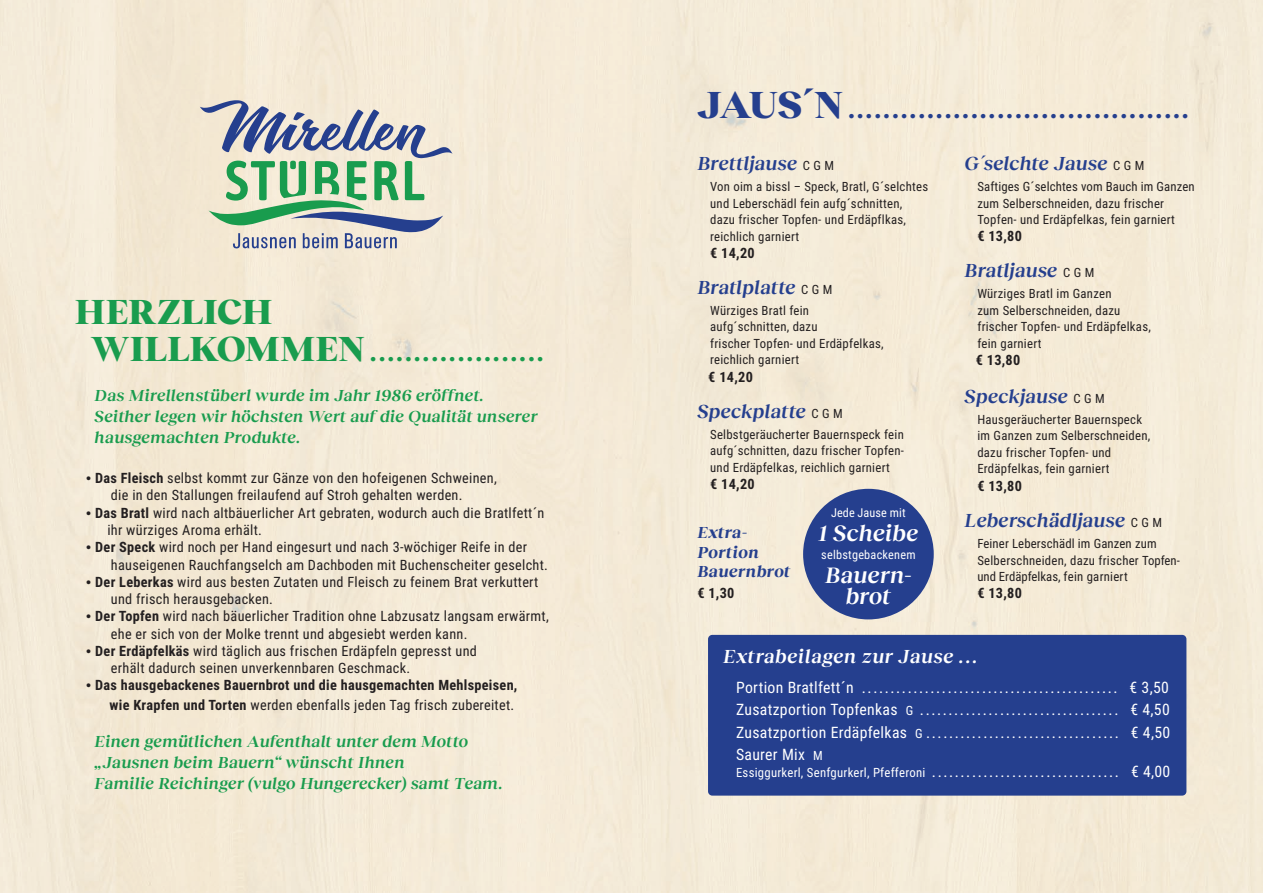
<style>
.page{position:relative;width:1263px;height:893px;background:#f4ead7}
.page>*{position:absolute;margin:0;border:0;box-sizing:border-box;transform-origin:0 0}
.t1{font:800 36px "Reckless Neue";letter-spacing:.005em;color:#199c4e}
.t2{font:800 24px "Reckless Neue";color:#253f8e}
.t3{font:800 24px "Reckless Neue";color:#199c4e}
.t4{font:italic 600 23.1px/21.6px "Reckless Neue";letter-spacing:.01em;color:#fff;text-align:center}
.t5{font:italic 600 19.5px "Reckless Neue";letter-spacing:.015em;color:#253f8e}
.t6{font:italic 600 19.5px "Reckless Neue";letter-spacing:.035em;color:#fff}
.t7{font:italic 600 16.5px/21px "Reckless Neue";letter-spacing:.015em;color:#199c4e}
.t8{font:italic 700 16.5px/19.5px "Reckless Neue";letter-spacing:.03em;color:#253f8e}
.t9{font:15.75px/22.5px "Roboto Condensed";letter-spacing:.02em;color:#fff;text-align:justify}
.t10{font:14.25px/17.2px "Roboto Condensed";letter-spacing:.02em;color:#231f20}
.t11{font:700 14.25px/19.5px "Roboto Condensed";letter-spacing:.02em;color:#231f20;text-align:right}
.t12{font:12.75px/16.5px "Roboto Condensed";letter-spacing:.02em;color:#231f20}
.t13{font:12.3px "Roboto Condensed";letter-spacing:.02em;color:#fff}
.s1{font-size:36px}
.s2{font-family:"Nimbus Rom No 9 L";font-weight:500}
.s3{font-weight:700}
.s4{font-weight:400}
.s5{font-size:39px}
.s6{font-family:"Roboto Condensed";font-weight:400;font-style:normal;font-size:12.75px;color:#231f20}
.s7{font-size:12.75px}
</style>
<div class="page">
<div style="left:708px;top:635px;width:478px;height:161px;background:#253f8e;border-radius:4px"></div>
<div style="left:803px;top:489px;width:131px;height:130px;background:#253f8e;border-radius:50%"></div>
<svg style="left:200px;top:100px;width:253px;height:148px;background:#b6c3b8"></svg>
<h1 class="t1" style="left:75px;top:285px;width:199px">HERZLICH</h1>
<h2 class="t3" style="left:91px;top:335px;width:454px"><span class="s1">WILLKOMMEN</span> ....................</h2>
<p class="t7" style="left:95px;top:383px;width:444px">Das Mirellenstüberl wurde im Jahr 1986 eröffnet.<br>Seither legen wir höchsten Wert auf die Qualität unserer hausgemachten Produkte.</p>
<p class="t10" style="left:111px;top:469px;width:387px;text-indent:-25px"><span class="s2">•</span> <span class="s3">Das Fleisch</span> selbst kommt zur Gänze von den hofeigenen Schweinen, die in den Stallungen freilaufend auf Stroh gehalten werden.</p>
<p class="t10" style="left:107px;top:503px;width:438px;text-indent:-21px"><span class="s2">•</span> <span class="s3">Das Bratl</span> wird nach altbäuerlicher Art gebraten, wodurch auch die Bratlfett´n ihr würziges Aroma erhält.</p>
<p class="t10" style="left:111px;top:538px;width:439px;text-indent:-25px"><span class="s2">•</span> <span class="s3">Der Speck</span> wird noch per Hand eingesurt und nach 3-wöchiger Reife in der hauseigenen Rauchfangselch am Dachboden mit Buchenscheiter geselcht.</p>
<p class="t10" style="left:111px;top:573px;width:429px;text-indent:-25px"><span class="s2">•</span> <span class="s3">Der Leberkas</span> wird aus besten Zutaten und Fleisch zu feinem Brat verkuttert und frisch herausgebacken.</p>
<p class="t10" style="left:111px;top:607px;width:439px;text-indent:-25px"><span class="s2">•</span> <span class="s3">Der Topfen</span> wird nach bäuerlicher Tradition ohne Labzusatz langsam erwärmt, ehe er sich von der Molke trennt und abgesiebt werden kann.</p>
<p class="t10" style="left:111px;top:642px;width:367px;text-indent:-25px"><span class="s2">•</span> <span class="s3">Der Erdäpfelkäs</span> wird täglich aus frischen Erdäpfeln gepresst und erhält dadurch seinen unverkennbaren Geschmack.</p>
<p class="t11" style="left:86px;top:675px;width:433px"><span class="s2">•</span> Das hausgebackenes Bauernbrot und die hausgemachten Mehlspeisen, wie Krapfen und Torten <span class="s4">werden ebenfalls jeden Tag frisch zubereitet.</span></p>
<p class="t7" style="left:95px;top:730px;width:410px">Einen gemütlichen Aufenthalt unter dem Motto „Jausnen beim Bauern“ wünscht Ihnen<br>Familie Reichinger (vulgo Hungerecker) samt Team.</p>
<h2 class="t2" style="left:698px;top:92px;width:492px"><span class="s5">JAUS´N</span>.......................................</h2>
<h3 class="t5" style="left:697px;top:149px;width:138px">Brettljause <span class="s6">C G M</span></h3>
<p class="t12" style="left:710px;top:178px;width:219px">Von oim a bissl – Speck, Bratl, G´selchtes und Leberschädl fein aufg´schnitten, dazu frischer Topfen- und Erdäpflkas, reichlich garniert</p>
<p class="t11" style="left:710px;top:243px;width:46px">€ 14,20</p>
<h3 class="t5" style="left:697px;top:273px;width:137px">Bratlplatte <span class="s6">C G M</span></h3>
<p class="t12" style="left:710px;top:302px;width:175px">Würziges Bratl fein aufg´schnitten, dazu<br>frischer Topfen- und Erdäpfelkas, reichlich garniert</p>
<p class="t11" style="left:708px;top:366px;width:46px">€ 14,20</p>
<h3 class="t5" style="left:697px;top:397px;width:147px">Speckplatte <span class="s6">C G M</span></h3>
<p class="t12" style="left:710px;top:425px;width:195px;text-align:justify">Selbstgeräucherter Bauernspeck fein aufg´schnitten, dazu frischer Topfen&shy;und Erdäpfelkas, reichlich garniert</p>
<p class="t11" style="left:710px;top:474px;width:46px">€ 14,20</p>
<p class="t8" style="left:697px;top:521px;width:94px">Extra-<br>Portion<br>Bauernbrot</p>
<p class="t11" style="left:697px;top:583px;width:39px">€ 1,30</p>
<p class="t13" style="left:831px;top:504px;width:76px">Jede Jause mit</p>
<h3 class="t4" style="left:818px;top:521px;width:102px">1 Scheibe</h3>
<p class="t13" style="left:821px;top:546px;width:96px">selbstgebackenem</p>
<h3 class="t4" style="left:825px;top:562px;width:88px">Bauern&shy;brot</h3>
<h3 class="t5" style="left:965px;top:149px;width:181px">G´selchte Jause <span class="s6">C G M</span></h3>
<p class="t12" style="left:977px;top:178px;width:219px">Saftiges G´selchtes vom Bauch im Ganzen zum Selberschneiden, dazu frischer<br>Topfen- und Erdäpfelkas, fein garniert</p>
<p class="t11" style="left:977px;top:226px;width:46px">€ 13,80</p>
<h3 class="t5" style="left:965px;top:257px;width:131px">Bratljause <span class="s6">C G M</span></h3>
<p class="t12" style="left:977px;top:285px;width:175px">Würziges Bratl im Ganzen<br>zum Selberschneiden, dazu frischer Topfen- und Erdäpfelkas, fein garniert</p>
<p class="t11" style="left:976px;top:350px;width:46px">€ 13,80</p>
<h3 class="t5" style="left:965px;top:382px;width:142px">Speckjause <span class="s6">C G M</span></h3>
<p class="t12" style="left:977px;top:410px;width:174px">Hausgeräucherter Bauernspeck im Ganzen zum Selberschneiden, dazu frischer Topfen- und<br>Erdäpfelkas, fein garniert</p>
<p class="t11" style="left:977px;top:476px;width:46px">€ 13,80</p>
<h3 class="t5" style="left:965px;top:506px;width:199px">Leberschädljause <span class="s6">C G M</span></h3>
<p class="t12" style="left:977px;top:535px;width:204px">Feiner Leberschädl im Ganzen zum<br>Selberschneiden, dazu frischer Topfen&shy;und Erdäpfelkas, fein garniert</p>
<p class="t11" style="left:977px;top:583px;width:46px">€ 13,80</p>
<h3 class="t6" style="left:723px;top:642px;width:256px">Extrabeilagen zur Jause ...</h3>
<p class="t9" style="left:736px;top:675px;width:436px">Portion Bratlfett´n ............................................. € 3,50<br>Zusatzportion Topfenkas <span class="s7">G</span> ................................... € 4,50<br>Zusatzportion Erdäpfelkas <span class="s7">G</span> .................................. € 4,50<br>Saurer Mix <span class="s7">M</span></p>
<p class="t9" style="left:736px;top:759px;width:436px"><span class="s7">Essiggurkerl, Senfgurkerl, Pfefferoni</span> ................................. € 4,00</p>
</div>
